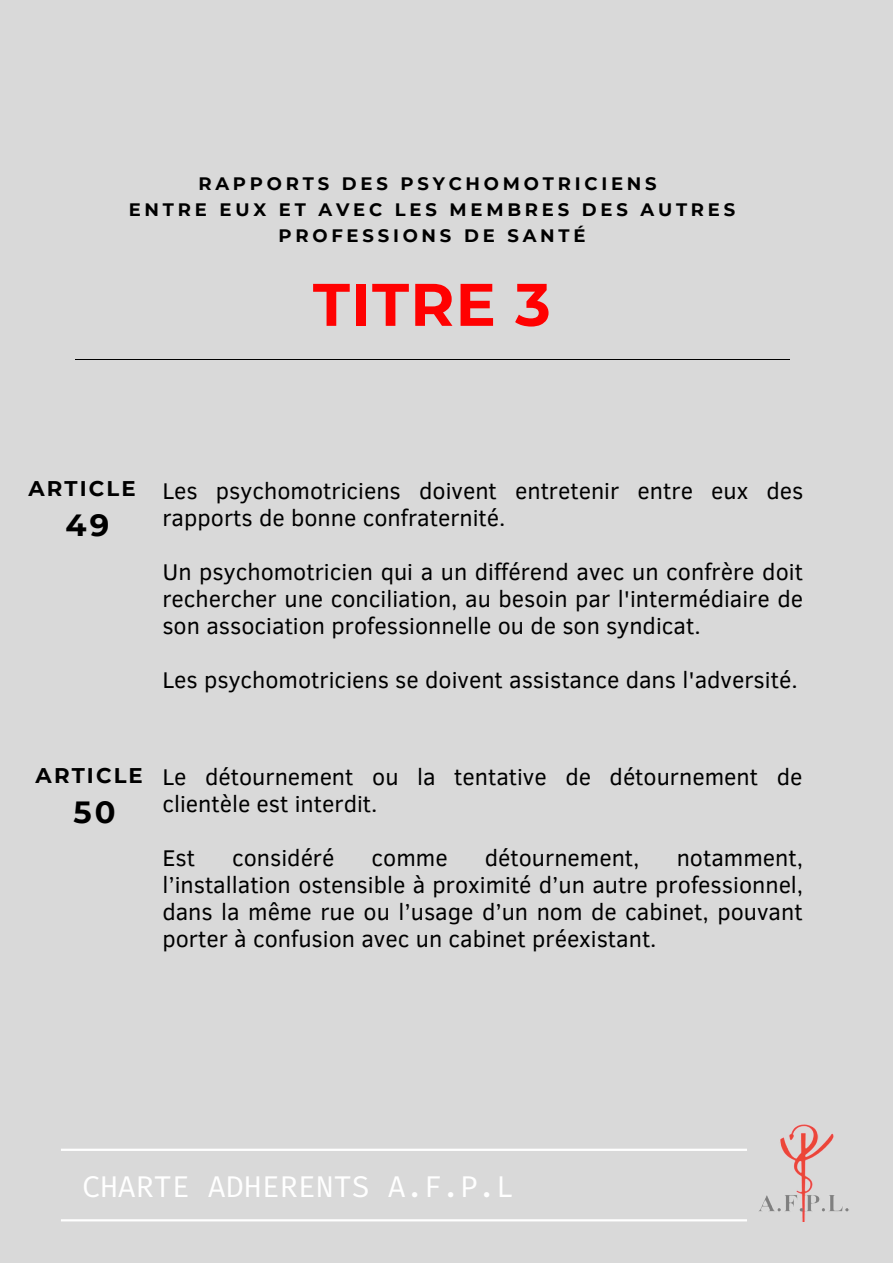
<style>
.page{position:relative;width:893px;height:1264px;background:#fff}
.page>*{position:absolute;margin:0;border:0;box-sizing:border-box;transform-origin:0 0}
.t1{font:700 60px "Montserrat";letter-spacing:.02em;color:#ff0101}
.t2{font:700 30.6px "Montserrat";color:#000}
.t3{font:30px "Fira Code";color:#fff}
.t4{font:23.25px/27px "Clear Sans";color:#000}
.t5{font:700 21.15px "Montserrat";letter-spacing:.1em;color:#000}
.t6{font:700 18px/25.8px "Montserrat";letter-spacing:.21em;color:#000;text-align:center}
</style>
<div class="page">
<div style="left:0;top:0;width:892px;height:1262px;background:#d9d9d9"></div>
<hr style="left:61px;top:1148px;width:686px;height:2px;background:#fff">
<hr style="left:61px;top:1219px;width:686px;height:2px;background:#fff">
<img style="left:759px;top:1124px;width:90px;height:96px">
<hr style="left:75px;top:359px;width:714px;height:1px;background:#000">
<p class="t6" style="left:129px;top:170px;width:608px">RAPPORTS DES PSYCHOMOTRICIENS<br>ENTRE EUX ET AVEC LES MEMBRES DES AUTRES<br>PROFESSIONS DE SANTÉ</p>
<h1 class="t1" style="left:313px;top:268px;width:239px">TITRE 3</h1>
<p class="t5" style="left:28px;top:475px;width:109px">ARTICLE</p>
<h2 class="t2" style="left:66px;top:506px;width:45px">49</h2>
<p class="t4" style="left:162px;top:476px;width:642px">Les psychomotriciens doivent entretenir entre eux des rapports de bonne confraternité.</p>
<p class="t4" style="left:162px;top:557px;width:642px;text-align:justify">Un psychomotricien qui a un différend avec un confrère doit rechercher une conciliation, au besoin par l'intermédiaire de son association professionnelle ou de son syndicat.</p>
<p class="t4" style="left:162px;top:665px;width:636px">Les psychomotriciens se doivent assistance dans l'adversité.</p>
<p class="t5" style="left:36px;top:762px;width:109px">ARTICLE</p>
<h2 class="t2" style="left:74px;top:793px;width:44px">50</h2>
<p class="t4" style="left:162px;top:762px;width:641px">Le détournement ou la tentative de détournement de clientèle est interdit.</p>
<p class="t4" style="left:162px;top:843px;width:34px">Est</p>
<p class="t4" style="left:232px;top:843px;width:104px">considéré</p>
<p class="t4" style="left:371px;top:843px;width:78px">comme</p>
<p class="t4" style="left:485px;top:843px;width:156px">détournement,</p>
<p class="t4" style="left:162px;top:843px;width:642px;text-align:justify;text-indent:514px">notamment, l’installation ostensible à proximité d’un autre professionnel, dans la même rue ou l’usage d’un nom de cabinet, pouvant porter à confusion avec un cabinet préexistant.</p>
<p class="t3" style="left:82px;top:1167px;width:433px">CHARTE ADHERENTS A.F.P.L</p>
</div>
